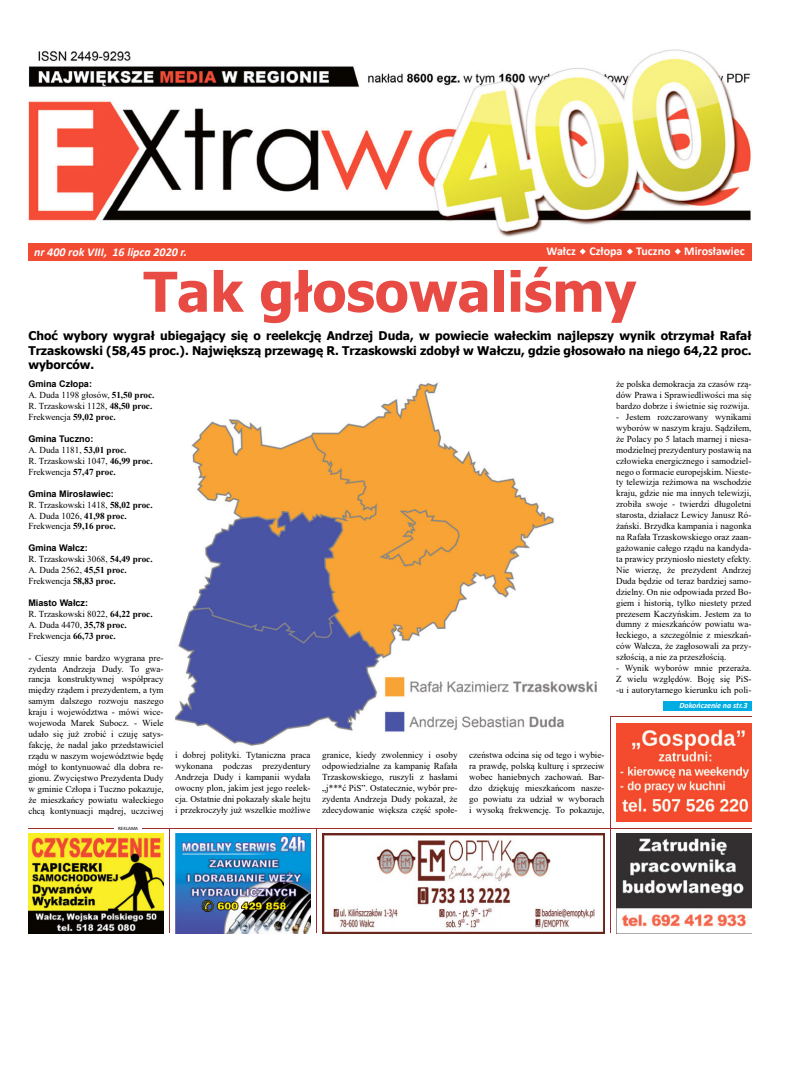
<style>
.page{position:relative;width:794px;height:1092px;background:#fff}
.page>*{position:absolute;margin:0;border:0;box-sizing:border-box;transform-origin:0 0}
.t1{font:700 55px "Tahoma";color:#e74b44}
.t2{font:700 12px/14.4px "Tahoma";color:#000;text-align:justify}
.t3{font:700 12px "Calibri";color:#fff}
.t4{font:italic 700 12px "Calibri";color:#fff}
.t5{font:9.1px/10.9px "Times New Roman";color:#000;text-align:justify}
.t6{font:700 9.1px "Arial";color:#000}
.t7{font:italic 700 8px "Calibri";color:#fff}
.t8{font:5px "Calibri";color:#000}
.s1{font-weight:700}
</style>
<div class="page">
<div style="left:28px;top:243px;width:723px;height:17px;background:#f34b33"></div>
<svg style="left:579px;top:248px;width:7px;height:6px"></svg>
<svg style="left:627px;top:248px;width:6px;height:6px"></svg>
<svg style="left:675px;top:248px;width:6px;height:6px"></svg>
<img style="left:28px;top:833px;width:136px;height:100px">
<hr style="left:28px;top:828px;width:723px;height:1px;background:#9e2e2d">
<img style="left:175px;top:833px;width:135px;height:100px">
<hr style="left:169px;top:828px;width:1px;height:105px;background:#9e2e2d">
<hr style="left:316px;top:828px;width:1px;height:105px;background:#9e2e2d">
<hr style="left:610px;top:716px;width:1px;height:217px;background:#9e2e2d">
<img style="left:322px;top:833px;width:282px;height:100px">
<img style="left:28px;top:49px;width:723px;height:188px">
<hr style="left:115px;top:826px;width:27px;height:4px;background:#fff">
<hr style="left:610px;top:716px;width:141px;height:1px;background:#9e2e2d">
<img style="left:616px;top:833px;width:135px;height:100px">
<img style="left:616px;top:724px;width:135px;height:97px">
<div style="left:663px;top:701px;width:88px;height:9px;background:#00ade2"></div>
<img style="left:175px;top:382px;width:422px;height:364px">
<h2 class="t4" style="left:34px;top:247px;width:155px">nr 400 rok VIII, 16 lipca 2020 r.</h2>
<h2 class="t3" style="left:546px;top:243px;width:200px">Wałcz Człopa Tuczno Mirosławiec</h2>
<h1 class="t1" style="left:143px;top:253px;width:494px">Tak głosowaliśmy</h1>
<p class="t2" style="left:28px;top:329px;width:724px">Choć wybory wygrał ubiegający się o reelekcję Andrzej Duda, w powiecie wałeckim najlepszy wynik otrzymał Rafał Trzaskowski (58,45 proc.). Największą przewagę R. Trzaskowski zdobył w Wałczu, gdzie głosowało na niego 64,22 proc. wyborców.</p>
<p class="t6" style="left:28px;top:378px;width:65px">Gmina Człopa:</p>
<p class="t5" style="left:28px;top:389px;width:128px;text-align:left">A. Duda 1198 głosów, <span class="s1">51,50 proc.<br></span>R. Trzaskowski 1128, <span class="s1">48,50 proc.<br></span>Frekwencja <span class="s1">59,02 proc.</span></p>
<p class="t6" style="left:28px;top:432px;width:67px">Gmina Tuczno:</p>
<p class="t5" style="left:28px;top:444px;width:126px;text-align:left">A. Duda 1181, <span class="s1">53,01 proc.<br></span>R. Trzaskowski 1047, <span class="s1">46,99 proc.<br></span>Frekwencja <span class="s1">57,47 proc.</span></p>
<p class="t6" style="left:28px;top:487px;width:87px">Gmina Mirosławiec:</p>
<p class="t5" style="left:28px;top:499px;width:126px;text-align:left">R. Trzaskowski 1418, <span class="s1">58,02 proc.<br></span>A. Duda 1026, <span class="s1">41,98 proc.<br></span>Frekwencja <span class="s1">59,16 proc.</span></p>
<p class="t6" style="left:28px;top:541px;width:61px">Gmina Wałcz:</p>
<p class="t5" style="left:28px;top:553px;width:126px;text-align:left">R. Trzaskowski 3068, <span class="s1">54,49 proc.<br></span>A. Duda 2562, <span class="s1">45,51 proc.<br></span>Frekwencja <span class="s1">58,83 proc.</span></p>
<p class="t6" style="left:28px;top:596px;width:61px">Miasto Wałcz:</p>
<p class="t5" style="left:28px;top:608px;width:126px;text-align:left">R. Trzaskowski 8022, <span class="s1">64,22 proc.<br></span>A. Duda 4470, <span class="s1">35,78 proc.<br></span>Frekwencja <span class="s1">66,73 proc.</span></p>
<p class="t5" style="left:28px;top:651px;width:137px">- Cieszy mnie bardzo wygrana pre&shy;zydenta Andrzeja Dudy. To gwa&shy;rancja konstruktywnej współpracy między rządem i prezydentem, a tym samym dalszego rozwoju naszego kraju i województwa - mówi wice&shy;wojewoda Marek Subocz. - Wiele udało się już zrobić i czuję satys&shy;fakcję, że nadal jako przedstawiciel rządu w naszym województwie będę mógł to kontynuować dla dobra re&shy;gionu. Zwycięstwo Prezydenta Dudy w gminie Człopa i Tuczno pokazuje, że mieszkańcy powiatu wałeckiego chcą kontynuacji mądrej, uczciwej</p>
<p class="t5" style="left:616px;top:378px;width:137px">że polska demokracja za czasów rzą&shy;dów Prawa i Sprawiedliwości ma się bardzo dobrze i świetnie się rozwija.</p>
<p class="t5" style="left:616px;top:411px;width:137px">- Jestem rozczarowany wynikami wyborów w naszym kraju. Sądziłem, że Polacy po 5 latach marnej i niesa&shy;modzielnej prezydentury postawią na człowieka energicznego i samodziel&shy;nego o formacie europejskim. Nieste&shy;ty telewizja reżimowa na wschodzie kraju, gdzie nie ma innych telewizji, zrobiła swoje - twierdzi długoletni starosta, działacz Lewicy Janusz Ró&shy;żański. Brzydka kampania i nagonka na Rafała Trzaskowskiego oraz zaan&shy;gażowanie całego rządu na kandyda&shy;ta prawicy przyniosło niestety efekty.<br>Nie wierzę, że prezydent Andrzej Duda będzie od teraz bardziej samo&shy;dzielny. On nie odpowiada przed Bo&shy;giem i historią, tylko niestety przed prezesem Kaczyńskim. Jestem za to dumny z mieszkańców powiatu wa&shy;łeckiego, a szczególnie z mieszkań&shy;ców Wałcza, że zagłosowali za przy&shy;szłością, a nie za przeszłością.</p>
<p class="t5" style="left:616px;top:662px;width:137px">- Wynik wyborów mnie przeraża.<br>Z wielu względów. Boję się PiS--u i autorytarnego kierunku ich poli-</p>
<p class="t7" style="left:679px;top:699px;width:70px">Dokończenie na str.3</p>
<p class="t5" style="left:175px;top:749px;width:137px">i dobrej polityki. Tytaniczna praca wykonana podczas prezydentury Andrzeja Dudy i kampanii wydała owocny plon, jakim jest jego reelek&shy;cja. Ostatnie dni pokazały skale hejtu i przekroczyły już wszelkie możliwe</p>
<p class="t5" style="left:322px;top:749px;width:137px">granice, kiedy zwolennicy i osoby odpowiedzialne za kampanię Rafała Trzaskowskiego, ruszyli z hasłami „j***ć PiS”. Ostatecznie, wybór pre&shy;zydenta Andrzeja Dudy pokazał, że zdecydowanie większa część społe-</p>
<p class="t5" style="left:469px;top:749px;width:137px">czeństwa odcina się od tego i wybie&shy;ra prawdę, polską kulturę i sprzeciw wobec haniebnych zachowań. Bar&shy;dzo dziękuję mieszkańcom nasze&shy;go powiatu za udział w wyborach i wysoką frekwencję. To pokazuje,</p>
<p class="t8" style="left:118px;top:825px;width:21px">REKLAMA</p>
</div>
